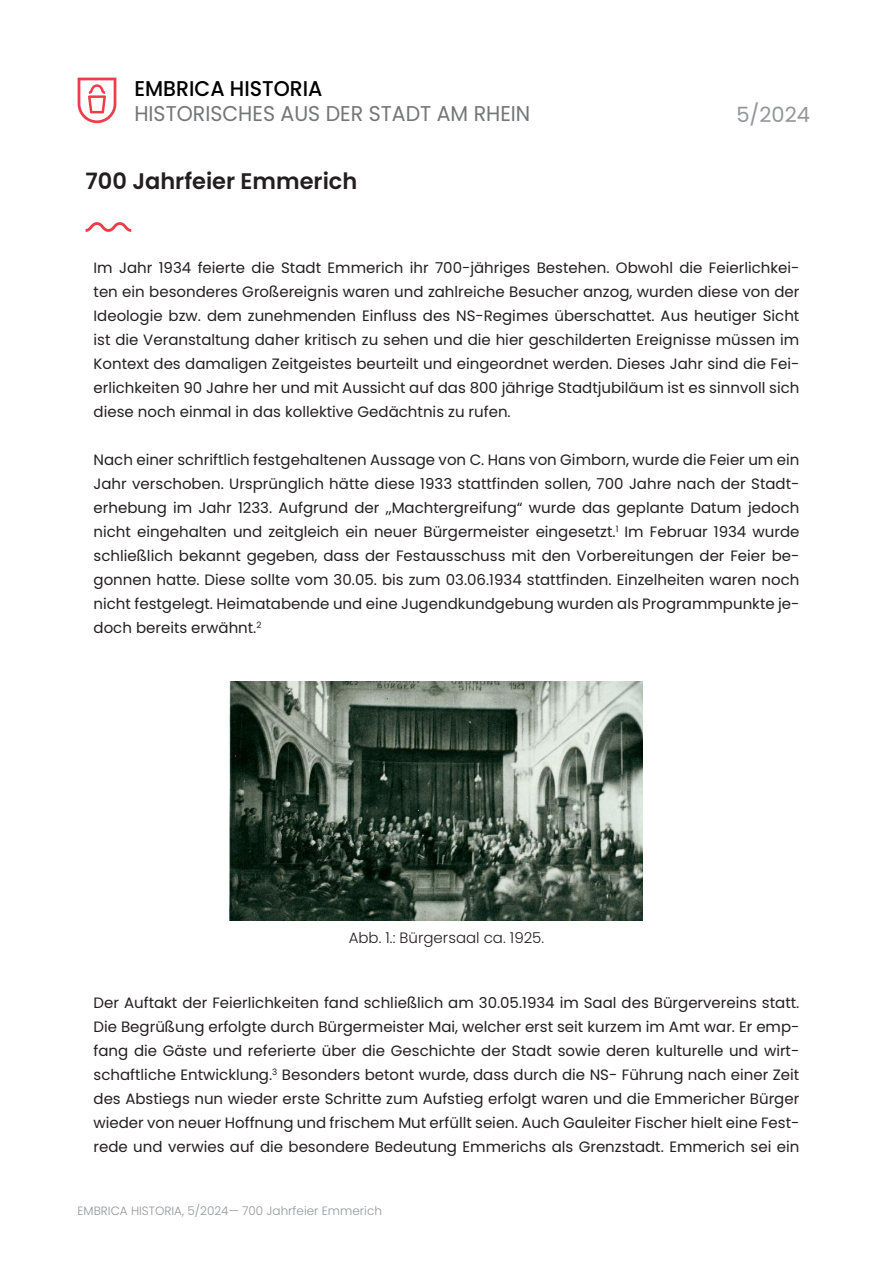
<style>
.page{position:relative;width:893px;height:1263px;background:#fff}
.page>*{position:absolute;margin:0;border:0;box-sizing:border-box;transform-origin:0 0}
.t1{font:600 22.5px "Poppins";color:#231f20}
.t2{font:21.3px/25.5px "Poppins";color:#747577;scale:.96 1}
.t3{font:21px "Poppins";color:#939598}
.t4{font:15px/24px "Poppins";color:#231f20;text-align:justify}
.t5{font:300 15px "Poppins";color:#231f20}
.t6{font:300 12px "Poppins";color:#939598}
.s1{font-weight:500;color:#000}
</style>
<div class="page">
<svg style="left:78px;top:78px;width:38px;height:45px"></svg>
<svg style="left:86px;top:222px;width:45px;height:10px"></svg>
<img style="left:230px;top:681px;width:412px;height:240px">
<p class="t2" style="left:134px;top:76px;width:414px"><span class="s1">EMBRICA HISTORIA<br></span>HISTORISCHES AUS DER STADT AM RHEIN</p>
<p class="t1" style="left:86px;top:169px;width:273px">700 Jahrfeier Emmerich</p>
<p class="t3" style="left:736px;top:102px;width:75px">5/2024</p>
<p class="t4" style="left:94px;top:256px;width:707px">Im Jahr 1934 feierte die Stadt Emmerich ihr 700-jähriges Bestehen. Obwohl die Feierlichkei&shy;ten ein besonderes Großereignis waren und zahlreiche Besucher anzog, wurden diese von der Ideologie bzw. dem zunehmenden Einfluss des NS-Regimes überschattet. Aus heutiger Sicht ist die Veranstaltung daher kritisch zu sehen und die hier geschilderten Ereignisse müssen im Kontext des damaligen Zeitgeistes beurteilt und eingeordnet werden. Dieses Jahr sind die Fei&shy;erlichkeiten 90 Jahre her und mit Aussicht auf das 800 jährige Stadtjubiläum ist es sinnvoll sich diese noch einmal in das kollektive Gedächtnis zu rufen.</p>
<p class="t4" style="left:94px;top:448px;width:707px">Nach einer schriftlich festgehaltenen Aussage von C. Hans von Gimborn, wurde die Feier um ein Jahr verschoben. Ursprünglich hätte diese 1933 stattfinden sollen, 700 Jahre nach der Stadt&shy;erhebung im Jahr 1233. Aufgrund der „Machtergreifung“ wurde das geplante Datum jedoch nicht eingehalten und zeitgleich ein neuer Bürgermeister eingesetzt.<sup>1</sup> Im Februar 1934 wurde schließlich bekannt gegeben, dass der Festausschuss mit den Vorbereitungen der Feier be&shy;gonnen hatte. Diese sollte vom 30.05. bis zum 03.06.1934 stattfinden. Einzelheiten waren noch nicht festgelegt. Heimatabende und eine Jugendkundgebung wurden als Programmpunkte je&shy;doch bereits erwähnt.<sup>2</sup></p>
<p class="t5" style="left:349px;top:929px;width:197px">Abb. 1.: Bürgersaal ca. 1925.</p>
<p class="t4" style="left:94px;top:991px;width:707px">Der Auftakt der Feierlichkeiten fand schließlich am 30.05.1934 im Saal des Bürgervereins statt.<br>Die Begrüßung erfolgte durch Bürgermeister Mai, welcher erst seit kurzem im Amt war. Er emp&shy;fang die Gäste und referierte über die Geschichte der Stadt sowie deren kulturelle und wirt&shy;schaftliche Entwicklung.<sup>3</sup> Besonders betont wurde, dass durch die NS- Führung nach einer Zeit des Abstiegs nun wieder erste Schritte zum Aufstieg erfolgt waren und die Emmericher Bürger wieder von neuer Hoffnung und frischem Mut erfüllt seien. Auch Gauleiter Fischer hielt eine Fest&shy;rede und verwies auf die besondere Bedeutung Emmerichs als Grenzstadt. Emmerich sei ein</p>
<p class="t6" style="left:78px;top:1203px;width:306px">EMBRICA HISTORIA, 5/2024— 700 Jahrfeier Emmerich</p>
</div>
